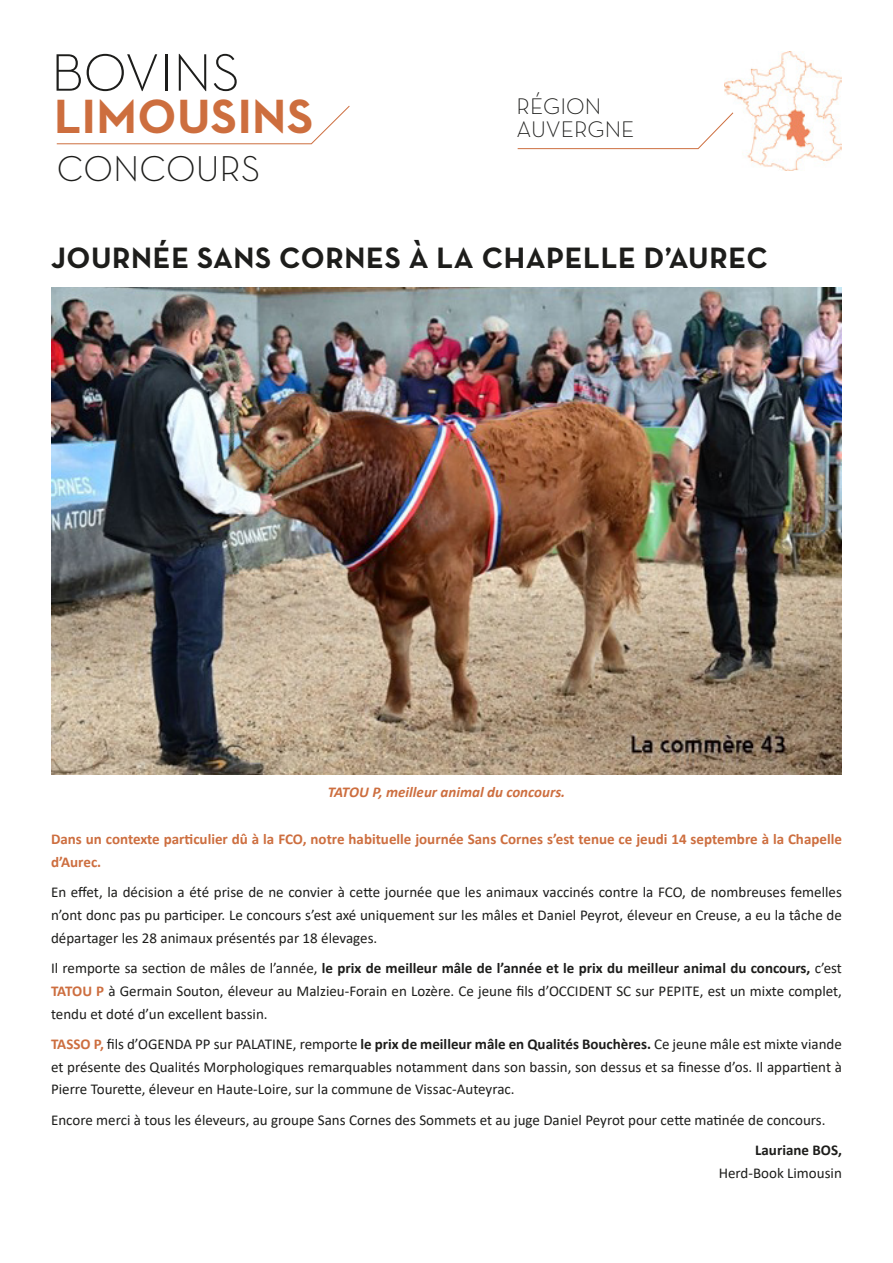
<style>
.page{position:relative;width:893px;height:1263px;background:#fff}
.page>*{position:absolute;margin:0;border:0;box-sizing:border-box;transform-origin:0 0}
.t1{font:300 53.55px "Neutra Text";color:#1d1d1b}
.t2{font:700 48.9px "Neutra Text";letter-spacing:.01em;color:#cd6e3e}
.t3{font:300 36.6px "Neutra Text";color:#1d1d1b}
.t4{font:700 30px "Neutra Text";letter-spacing:.02em;color:#1d1d1b}
.t5{font:300 22.95px/23px "Neutra Text";color:#1d1d1b}
.t6{font:15px/22.6px "Calibri";color:#1d1d1b;text-align:justify}
.t7{font:700 15px/22.6px "Calibri";color:#cd6e3f}
.t8{font:italic 700 15px "Calibri";color:#cd6e3f}
.t9{font:700 15px "Calibri";color:#1d1d1b}
.s1{font-weight:700}
.s2{font-weight:700;color:#cd6e3f}
</style>
<div class="page">
<svg style="left:56px;top:105px;width:294px;height:40px"></svg>
<img style="left:724px;top:51px;width:118px;height:119px">
<svg style="left:517px;top:112px;width:217px;height:37px"></svg>
<img style="left:52px;top:287px;width:789px;height:488px">
<h1 class="t1" style="left:51px;top:40px;width:190px">BOVINS</h1>
<h2 class="t2" style="left:54px;top:86px;width:261px">LIMOUSINS</h2>
<h3 class="t3" style="left:57px;top:147px;width:205px">CONCOURS</h3>
<h3 class="t5" style="left:517px;top:94px;width:119px">RÉGION<br>AUVERGNE</h3>
<h3 class="t4" style="left:51px;top:239px;width:718px">JOURNÉE SANS CORNES À LA CHAPELLE D’AUREC</h3>
<p class="t8" style="left:328px;top:781px;width:239px">TATOU P, meilleur animal du concours.</p>
<p class="t7" style="left:51px;top:828px;width:792px">Dans un contexte particulier dû à la FCO, notre habituelle journée Sans Cornes s’est tenue ce jeudi 14 septembre à la Chapelle d’Aurec.</p>
<p class="t6" style="left:51px;top:881px;width:792px">En effet, la décision a été prise de ne convier à cette journée que les animaux vaccinés contre la FCO, de nombreuses femelles n’ont donc pas pu participer. Le concours s’est axé uniquement sur les mâles et Daniel Peyrot, éleveur en Creuse, a eu la tâche de départager les 28 animaux présentés par 18 élevages.</p>
<p class="t6" style="left:51px;top:956px;width:792px">Il remporte sa section de mâles de l’année, <span class="s1">le prix de meilleur mâle de l’année et le prix du meilleur animal du concours,</span> c’est <span class="s2">TATOU P</span> à Germain Souton, éleveur au Malzieu-Forain en Lozère. Ce jeune fils d’OCCIDENT SC sur PEPITE, est un mixte complet, tendu et doté d’un excellent bassin.</p>
<p class="t6" style="left:51px;top:1032px;width:792px"><span class="s2">TASSO P,</span> fils d’OGENDA PP sur PALATINE, remporte <span class="s1">le prix de meilleur mâle en Qualités Bouchères.</span> Ce jeune mâle est mixte viande et présente des Qualités Morphologiques remarquables notamment dans son bassin, son dessus et sa finesse d’os. Il appartient à Pierre Tourette, éleveur en Haute-Loire, sur la commune de Vissac-Auteyrac.</p>
<p class="t6" style="left:51px;top:1108px;width:776px">Encore merci à tous les éleveurs, au groupe Sans Cornes des Sommets et au juge Daniel Peyrot pour cette matinée de concours.</p>
<p class="t9" style="left:755px;top:1139px;width:88px">Lauriane BOS,</p>
<p class="t6" style="left:719px;top:1161px;width:125px">Herd-Book Limousin</p>
</div>
